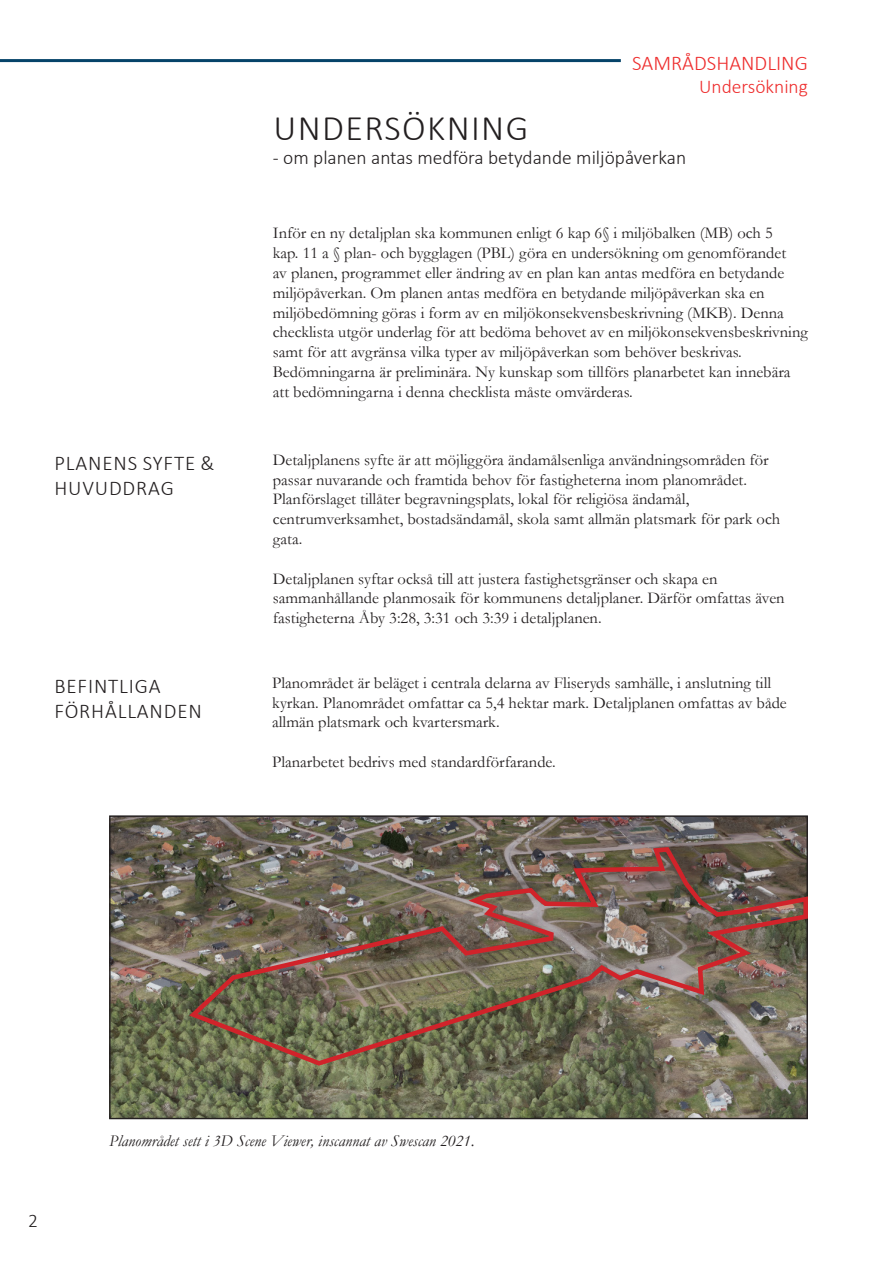
<style>
.page{position:relative;width:893px;height:1263px;background:#fff}
.page>*{position:absolute;margin:0;border:0;box-sizing:border-box;transform-origin:0 0}
.Rubrik{font:300 36px "Calibri";letter-spacing:.04em;color:#231f20}
.Underrubrik{font:300 21px "Calibri";letter-spacing:.04em;color:#231f20}
.t1{font:300 21px "Calibri";color:#ee2d2d}
.Rubrik-2{font:300 19.5px "Calibri";color:#231f20}
.t2{font:300 19.5px "Calibri";color:#ee2d2d}
.t3{font:16.5px/19.8px "Garamond";color:#231f20}
.t4{font:italic 16.5px "Garamond";color:#231f20}
</style>
<div class="page">
<hr style="left:0;top:59px;width:621px;height:3px;background:#054369">
<img style="left:111px;top:817px;width:695px;height:300px">
<img style="left:185px;top:845px;width:623px;height:223px">
<p class="Underrubrik" style="left:54px;top:450px;width:162px">PLANENS SYFTE &amp;</p>
<p class="Underrubrik" style="left:54px;top:475px;width:121px">HUVUDDRAG</p>
<p class="Underrubrik" style="left:54px;top:673px;width:108px">BEFINTLIGA</p>
<p class="Underrubrik" style="left:54px;top:698px;width:149px">FÖRHÅLLANDEN</p>
<p class="t1" style="left:632px;top:50px;width:177px">SAMRÅDSHANDLING</p>
<p class="t2" style="left:699px;top:75px;width:110px">Undersökning</p>
<p class="Rubrik" style="left:274px;top:106px;width:256px">UNDERSÖKNING</p>
<p class="Rubrik-2" style="left:273px;top:145px;width:415px">- om planen antas medföra betydande miljöpåverkan</p>
<p class="t3" style="left:273px;top:223px;width:537px">Inför en ny detaljplan ska kommunen enligt 6 kap 6§ i miljöbalken (MB) och 5<br>kap. 11 a § plan- och bygglagen (PBL) göra en undersökning om genomförandet<br>av planen, programmet eller ändring av en plan kan antas medföra en betydande miljöpåverkan. Om planen antas medföra en betydande miljöpåverkan ska en miljöbedömning göras i form av en miljökonsekvensbeskrivning (MKB). Denna checklista utgör underlag för att bedöma behovet av en miljökonsekvensbeskrivning samt för att avgränsa vilka typer av miljöpåverkan som behöver beskrivas.<br>Bedömningarna är preliminära. Ny kunskap som tillförs planarbetet kan innebära att bedömningarna i denna checklista måste omvärderas.</p>
<p class="t3" style="left:273px;top:449px;width:509px">Detaljplanens syfte är att möjliggöra ändamålsenliga användningsområden för passar nuvarande och framtida behov för fastigheterna inom planområdet.<br>Planförslaget tillåter begravningsplats, lokal för religiösa ändamål, centrumverksamhet, bostadsändamål, skola samt allmän platsmark för park och gata.</p>
<p class="t3" style="left:273px;top:568px;width:513px">Detaljplanen syftar också till att justera fastighetsgränser och skapa en sammanhållande planmosaik för kommunens detaljplaner. Därför omfattas även fastigheterna Åby 3:28, 3:31 och 3:39 i detaljplanen.</p>
<p class="t3" style="left:272px;top:672px;width:516px">Planområdet är beläget i centrala delarna av Fliseryds samhälle, i anslutning till kyrkan. Planområdet omfattar ca 5,4 hektar mark. Detaljplanen omfattas av både allmän platsmark och kvartersmark.</p>
<p class="t3" style="left:272px;top:751px;width:285px">Planarbetet bedrivs med standardförfarande.</p>
<p class="Rubrik-2" style="left:28px;top:1208px;width:11px">2</p>
<p class="t4" style="left:109px;top:1130px;width:367px">Planområdet sett i 3D Scene Viewer, inscannat av Swescan 2021.</p>
</div>
